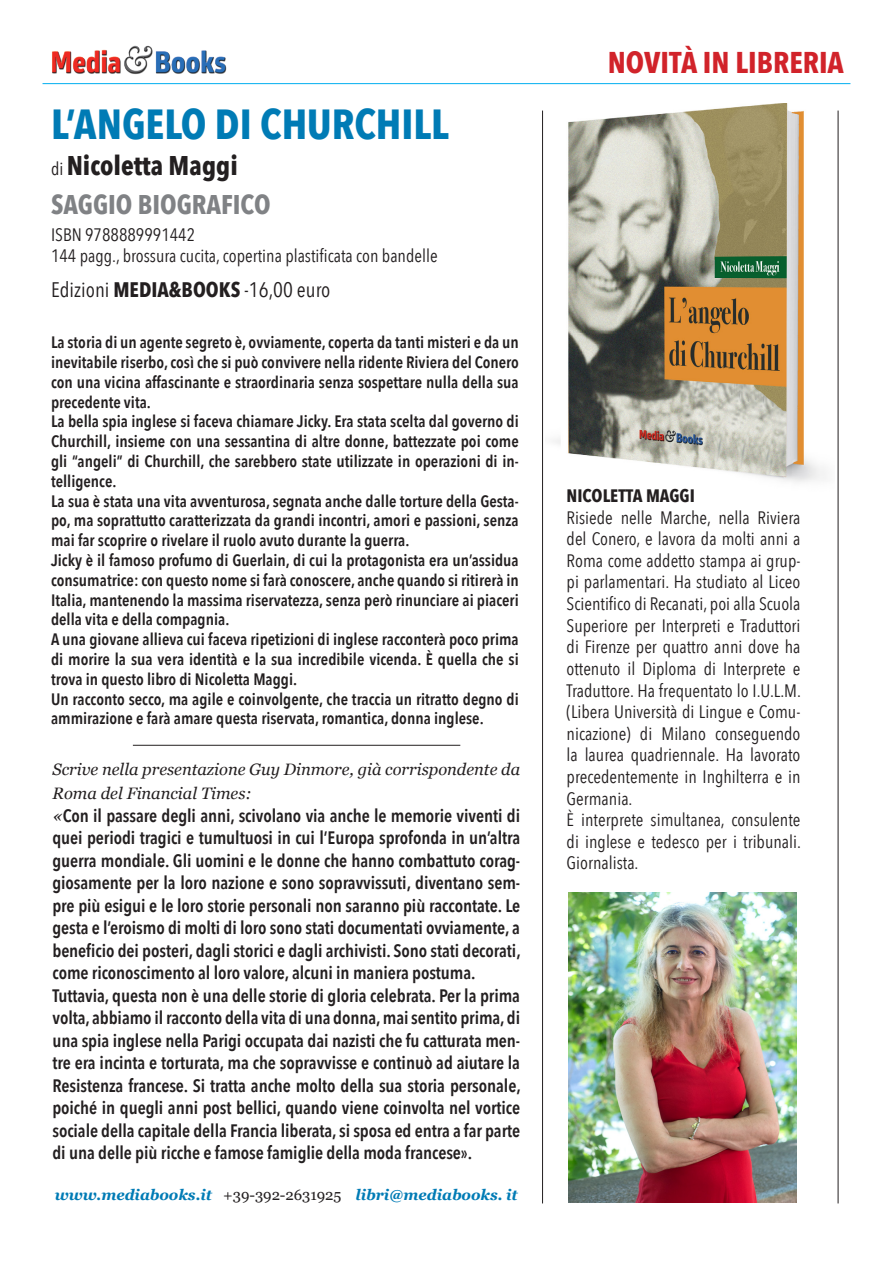
<style>
.page{position:relative;width:893px;height:1263px;background:#fff}
.page>*{position:absolute;margin:0;border:0;box-sizing:border-box;transform-origin:0 0}
.t1{font:700 42px "Avenir Next Condensed";color:#007bb5}
.t2{font:700 30px "Avenir Next Condensed";color:#d1232a}
.t3{font:700 27px/39px "Avenir Next Condensed";color:#808285}
.t4{font:21px "Avenir Next Condensed";color:#231f20}
.t5{font:600 18px/22.5px "Avenir Next Condensed";letter-spacing:-.005em;color:#231f20}
.t6{font:18px/21.6px "Avenir Next Condensed";color:#231f20}
.t7{font:700 18px "Avenir Next Condensed";color:#231f20}
.t8{font:600 16.5px/19.8px "Avenir Next Condensed";color:#231f20}
.t9{font:italic 16.5px/24px "Georgia";color:#231f20}
.t10{font:italic 700 15px "Georgia";letter-spacing:-.005em;color:#007bb5}
.s1{font-weight:400;font-size:18px;color:#231f20}
.s2{color:#231f20}
.s3{font-weight:700}
.s4{font-family:"Georgia";font-weight:400;font-style:italic}
.s5{font-weight:400;font-style:normal;color:#231f20}
</style>
<div class="page">
<img style="left:52px;top:45px;width:175px;height:30px">
<hr style="left:43px;top:83px;width:807px;height:1px;background:#00aeef">
<img style="left:553px;top:103px;width:273px;height:379px">
<img style="left:569px;top:892px;width:227px;height:311px">
<hr style="left:133px;top:745px;width:327px;height:1px;background:#231f20">
<hr style="left:542px;top:111px;width:1px;height:1092px;background:#231f20">
<hr style="left:838px;top:111px;width:1px;height:1092px;background:#231f20">
<h1 class="t1" style="left:51px;top:98px;width:400px">L’ANGELO DI CHURCHILL</h1>
<h3 class="t3" style="left:51px;top:146px;width:221px"><span class="s1">di</span> <span class="s2">Nicoletta Maggi<br></span>SAGGIO BIOGRAFICO</h3>
<p class="t6" style="left:51px;top:223px;width:388px">ISBN 9788889991442<br>144 pagg., brossura cucita, copertina plastificata con bandelle</p>
<p class="t4" style="left:51px;top:272px;width:281px">Edizioni <span class="s3">MEDIA&amp;BOOKS</span> -16,00 euro</p>
<p class="t8" style="left:51px;top:332px;width:469px">La storia di un agente segreto è, ovviamente, coperta da tanti misteri e da un inevitabile riserbo, così che si può convivere nella ridente Riviera del Conero con una vicina affascinante e straordinaria senza sospettare nulla della sua precedente vita.<br>La bella spia inglese si faceva chiamare Jicky. Era stata scelta dal governo di Churchill, insieme con una sessantina di altre donne, battezzate poi come gli “angeli” di Churchill, che sarebbero state utilizzate in operazioni di in&shy;telligence.<br>La sua è stata una vita avventurosa, segnata anche dalle torture della Gesta&shy;po, ma soprattutto caratterizzata da grandi incontri, amori e passioni, senza mai far scoprire o rivelare il ruolo avuto durante la guerra.<br>Jicky è il famoso profumo di Guerlain, di cui la protagonista era un’assidua consumatrice: con questo nome si farà conoscere, anche quando si ritirerà in Italia, mantenendo la massima riservatezza, senza però rinunciare ai piaceri della vita e della compagnia.<br>A una giovane allieva cui faceva ripetizioni di inglese racconterà poco prima di morire la sua vera identità e la sua incredibile vicenda. È quella che si trova in questo libro di Nicoletta Maggi.<br>Un racconto secco, ma agile e coinvolgente, che traccia un ritratto degno di ammirazione e farà amare questa riservata, romantica, donna inglese.</p>
<p class="t9" style="left:52px;top:757px;width:469px">Scrive nella presentazione Guy Dinmore, già corrispondente da<br>Roma del Financial Times:</p>
<p class="t5" style="left:52px;top:803px;width:470px"><span class="s4">«</span>Con il passare degli anni, scivolano via anche le memorie viventi di quei periodi tragici e tumultuosi in cui l’Europa sprofonda in un’altra guerra mondiale. Gli uomini e le donne che hanno combattuto corag&shy;giosamente per la loro nazione e sono sopravvissuti, diventano sem&shy;pre più esigui e le loro storie personali non saranno più raccontate. Le gesta e l’eroismo di molti di loro sono stati documentati ovviamente, a beneficio dei posteri, dagli storici e dagli archivisti. Sono stati decorati, come riconoscimento al loro valore, alcuni in maniera postuma.<br>Tuttavia, questa non è una delle storie di gloria celebrata. Per la prima volta, abbiamo il racconto della vita di una donna, mai sentito prima, di una spia inglese nella Parigi occupata dai nazisti che fu catturata men&shy;tre era incinta e torturata, ma che sopravvisse e continuò ad aiutare la Resistenza francese. Si tratta anche molto della sua storia personale, poiché in quegli anni post bellici, quando viene coinvolta nel vortice sociale della capitale della Francia liberata, si sposa ed entra a far parte di una delle più ricche e famose famiglie della moda francese».</p>
<p class="t10" style="left:55px;top:1183px;width:464px">www.mediabooks.it <span class="s5">+39-392-2631925</span> libri@mediabooks. it</p>
<h2 class="t2" style="left:608px;top:44px;width:238px">NOVITÀ IN LIBRERIA</h2>
<p class="t7" style="left:567px;top:485px;width:130px">NICOLETTA MAGGI</p>
<p class="t6" style="left:567px;top:506px;width:236px">Risiede nelle Marche, nella Riviera del Conero, e lavora da molti anni a Roma come addetto stampa ai grup&shy;pi parlamentari. Ha studiato al Liceo Scientifico di Recanati, poi alla Scuola Superiore per Interpreti e Traduttori di Firenze per quattro anni dove ha ottenuto il Diploma di Interprete e Traduttore. Ha frequentato lo I.U.L.M. (Libera Università di Lingue e Comu&shy;nicazione) di Milano conseguendo la laurea quadriennale. Ha lavorato precedentemente in Inghilterra e in Germania.<br>È interprete simultanea, consulente di inglese e tedesco per i tribunali.<br>Giornalista.</p>
</div>
